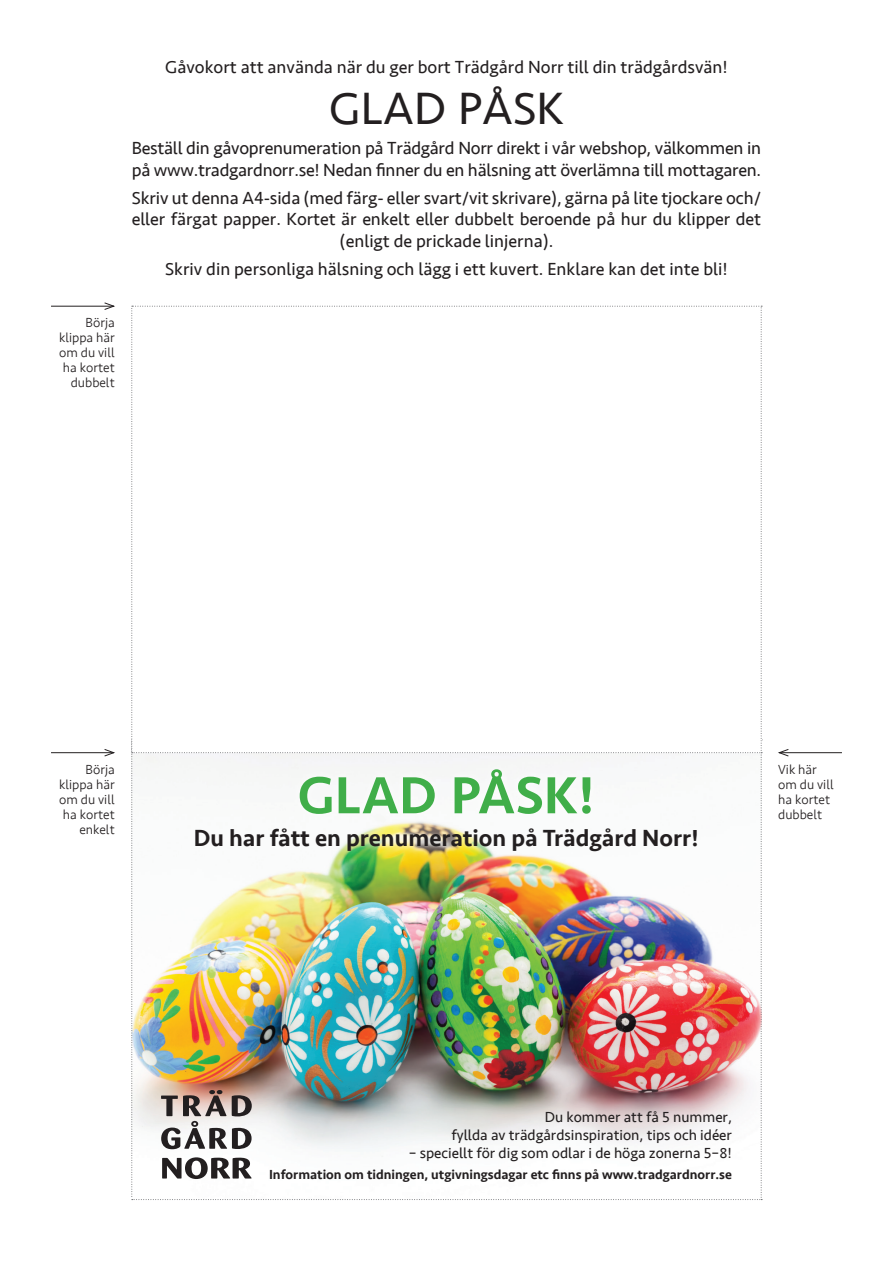
<style>
.page{position:relative;width:893px;height:1263px;background:#fff}
.page>*{position:absolute;margin:0;border:0;box-sizing:border-box;transform-origin:0 0}
.t1{font:500 54px "Seravek";color:#40ae49}
.t2{font:46.5px "Seravek";color:#231f20}
.t3{font:500 24px "Seravek";color:#231f20}
.t4{font:18px/21.6px "Seravek";letter-spacing:-.005em;color:#231f20}
.t5{font:15px/18px "Seravek";color:#231f20;text-align:right}
.t6{font:300 13.5px/15px "Seravek";color:#231f20;text-align:right}
.t7{font:500 13.5px "Seravek";color:#231f20}
</style>
<div class="page">
<hr style="left:51px;top:306px;width:63px;height:1px;background:#231f20">
<svg style="left:104px;top:302px;width:11px;height:8px"></svg>
<hr style="left:51px;top:752px;width:63px;height:1px;background:#231f20">
<svg style="left:104px;top:749px;width:11px;height:8px"></svg>
<hr style="left:779px;top:752px;width:63px;height:1px;background:#231f20">
<svg style="left:778px;top:749px;width:11px;height:8px"></svg>
<img style="left:131px;top:306px;width:631px;height:894px">
<p class="t6" style="left:59px;top:315px;width:57px">Börja klippa här om du vill ha kortet dubbelt</p>
<p class="t4" style="left:165px;top:56px;width:564px">Gåvokort att använda när du ger bort Trädgård Norr till din trädgårdsvän!</p>
<h2 class="t2" style="left:329px;top:73px;width:236px">GLAD PÅSK</h2>
<p class="t4" style="left:132px;top:137px;width:631px">Beställ din gåvoprenumeration på Trädgård Norr direkt i vår webshop, välkommen in på www.tradgardnorr.se! Nedan finner du en hälsning att överlämna till mottagaren.</p>
<p class="t4" style="left:132px;top:187px;width:631px;text-align:center">Skriv ut denna A4-sida (med färg- eller svart/vit skrivare), gärna på lite tjockare och/ eller färgat papper. Kortet är enkelt eller dubbelt beroende på hur du klipper det (enligt de prickade linjerna).</p>
<p class="t4" style="left:165px;top:258px;width:564px">Skriv din personliga hälsning och lägg i ett kuvert. Enklare kan det inte bli!</p>
<p class="t6" style="left:59px;top:762px;width:57px">Börja klippa här om du vill ha kortet enkelt</p>
<h1 class="t1" style="left:298px;top:762px;width:299px">GLAD PÅSK!</h1>
<h3 class="t3" style="left:194px;top:823px;width:507px">Du har fått en prenumeration på Trädgård Norr!</h3>
<p class="t6" style="left:778px;top:762px;width:57px;text-align:left">Vik här om du vill ha kortet dubbelt</p>
<p class="t5" style="left:452px;top:1108px;width:282px">Du kommer att få 5 nummer,<br>fyllda av trädgårdsinspiration, tips och idéer</p>
<p class="t5" style="left:409px;top:1144px;width:325px">– speciellt för dig som odlar i de höga zonerna 5–8!</p>
<p class="t7" style="left:269px;top:1166px;width:464px">Information om tidningen, utgivningsdagar etc finns på www.tradgardnorr.se</p>
</div>
